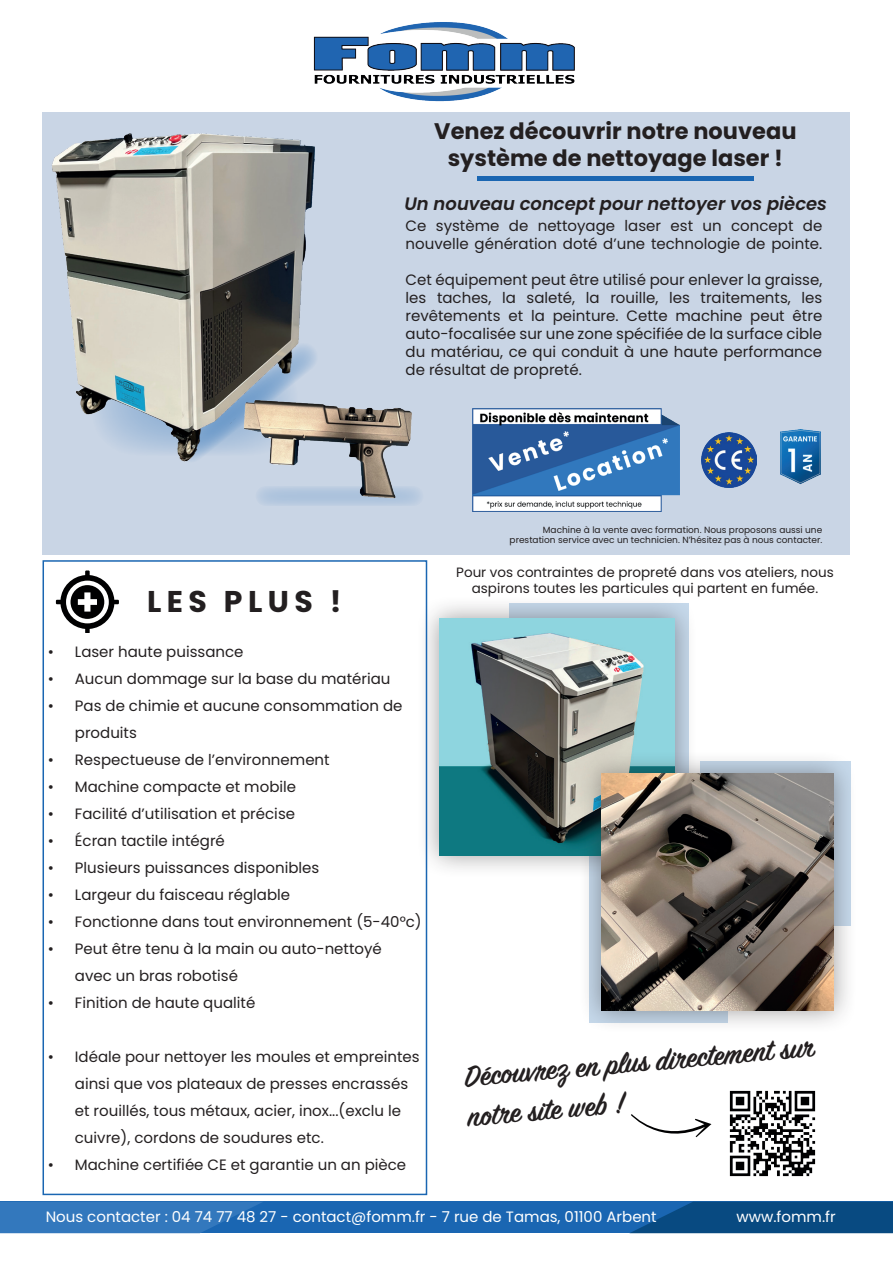
<style>
.page{position:relative;width:893px;height:1263px;background:#fff}
.page>*{position:absolute;margin:0;border:0;box-sizing:border-box;transform-origin:0 0}
.t1{font:600 33px/39.6px "Sign Painter House Script";color:#231f20}
.t2{font:700 30px "Poppins";letter-spacing:.18em;color:#231f20}
.t3{font:700 22.5px/27px "Poppins";color:#231f20;text-align:center}
.t4{font:italic 600 18px "Poppins";color:#231f20}
.t5{font:15px/18px "Poppins";color:#231f20}
.t6{font:15px "Poppins";color:#fff}
.t7{font:13.5px/16.2px "Poppins";color:#231f20;text-align:center}
.t8{font:9px/10.8px "Poppins";color:#231f20;text-align:right}
</style>
<div class="page">
<div style="left:0;top:1202px;width:893px;height:31px;background:#1a66b2"></div>
<svg style="left:0;top:1202px;width:262px;height:31px;background:#3075bb"></svg>
<svg style="left:630px;top:1202px;width:263px;height:31px;background:#0a4d86"></svg>
<div style="left:43px;top:112px;width:807px;height:443px;background:#c9d5e5"></div>
<div style="left:255px;top:486px;width:169px;height:20px;background:#b8cae0;border-radius:10px"></div>
<img style="left:42px;top:114px;width:274px;height:351px">
<img style="left:239px;top:398px;width:178px;height:102px">
<img style="left:780px;top:429px;width:40px;height:55px">
<div style="left:415px;top:594px;width:283px;height:285px;background:#231f20;opacity:.45"></div>
<img style="left:439px;top:618px;width:235px;height:237px">
<div style="left:578px;top:750px;width:279px;height:284px;background:#231f20;opacity:.45"></div>
<img style="left:602px;top:774px;width:231px;height:236px">
<svg style="left:56px;top:570px;width:63px;height:62px"></svg>
<div style="left:43px;top:560px;width:384px;height:635px;border:2px solid #1a66b2"></div>
<img style="left:701px;top:432px;width:55px;height:56px">
<img style="left:729px;top:1090px;width:87px;height:87px">
<svg style="left:631px;top:1090px;width:103px;height:70px"></svg>
<img style="left:472px;top:408px;width:207px;height:103px">
<hr style="left:477px;top:177px;width:277px;height:4px;background:#1a66b2">
<img style="left:313px;top:22px;width:262px;height:80px">
<h3 class="t3" style="left:434px;top:118px;width:364px">Venez découvrir notre nouveau système de nettoyage laser !</h3>
<p class="t4" style="left:404px;top:193px;width:424px">Un nouveau concept pour nettoyer vos pièces</p>
<p class="t5" style="left:406px;top:217px;width:418px">Ce système de nettoyage laser est un concept de nouvelle génération doté d’une technologie de pointe.</p>
<p class="t5" style="left:406px;top:271px;width:418px;text-align:justify">Cet équipement peut être utilisé pour enlever la graisse, les taches, la saleté, la rouille, les traitements, les revêtements et la peinture. Cette machine peut être auto-focalisée sur une zone spécifiée de la surface cible du matériau, ce qui conduit à une haute performance de résultat de propreté.</p>
<h2 class="t2" style="left:147px;top:584px;width:196px">LES PLUS !</h2>
<p class="t5" style="left:48px;top:643px;width:197px">• Laser haute puissance</p>
<p class="t5" style="left:48px;top:670px;width:344px">• Aucun dommage sur la base du matériau</p>
<p class="t5" style="left:75px;top:692px;width:329px;line-height:27px;text-indent:-27px">• Pas de chimie et aucune consommation de produits</p>
<p class="t5" style="left:48px;top:751px;width:283px">• Respectueuse de l’environnement</p>
<p class="t5" style="left:48px;top:778px;width:250px">• Machine compacte et mobile</p>
<p class="t5" style="left:48px;top:805px;width:249px">• Facilité d’utilisation et précise</p>
<p class="t5" style="left:48px;top:832px;width:179px">• Écran tactile intégré</p>
<p class="t5" style="left:48px;top:859px;width:273px">• Plusieurs puissances disponibles</p>
<p class="t5" style="left:48px;top:886px;width:244px">• Largeur du faisceau réglable</p>
<p class="t5" style="left:48px;top:913px;width:375px">• Fonctionne dans tout environnement (5-40°c)</p>
<p class="t5" style="left:75px;top:935px;width:308px;line-height:27px;text-indent:-27px">• Peut être tenu à la main ou auto-nettoyé avec un bras robotisé</p>
<p class="t5" style="left:48px;top:994px;width:209px">• Finition de haute qualité</p>
<p class="t5" style="left:75px;top:1043px;width:346px;line-height:27px;text-indent:-27px">• Idéale pour nettoyer les moules et empreintes ainsi que vos plateaux de presses encrassés et rouillés, tous métaux, acier, inox...(exclu le cuivre), cordons de soudures etc.</p>
<p class="t5" style="left:48px;top:1156px;width:360px">• Machine certifiée CE et garantie un an pièce</p>
<p class="t8" style="left:510px;top:524px;width:314px">Machine à la vente avec formation. Nous proposons aussi une prestation service avec un technicien. N’hésitez pas à nous contacter.</p>
<p class="t7" style="left:456px;top:564px;width:379px">Pour vos contraintes de propreté dans vos ateliers, nous aspirons toutes les particules qui partent en fumée.</p>
<h1 class="t1" style="left:463px;top:1060px;width:342px;rotate:-5deg">Décou vrez en plus dir ectement sur notr e site web !</h1>
<p class="t6" style="left:46px;top:1208px;width:612px">Nous contacter : 04 74 77 48 27 - contact@fomm.fr - 7 rue de Tamas, 01100 Arbent</p>
<p class="t6" style="left:737px;top:1207px;width:101px">www.fomm.fr</p>
</div>
